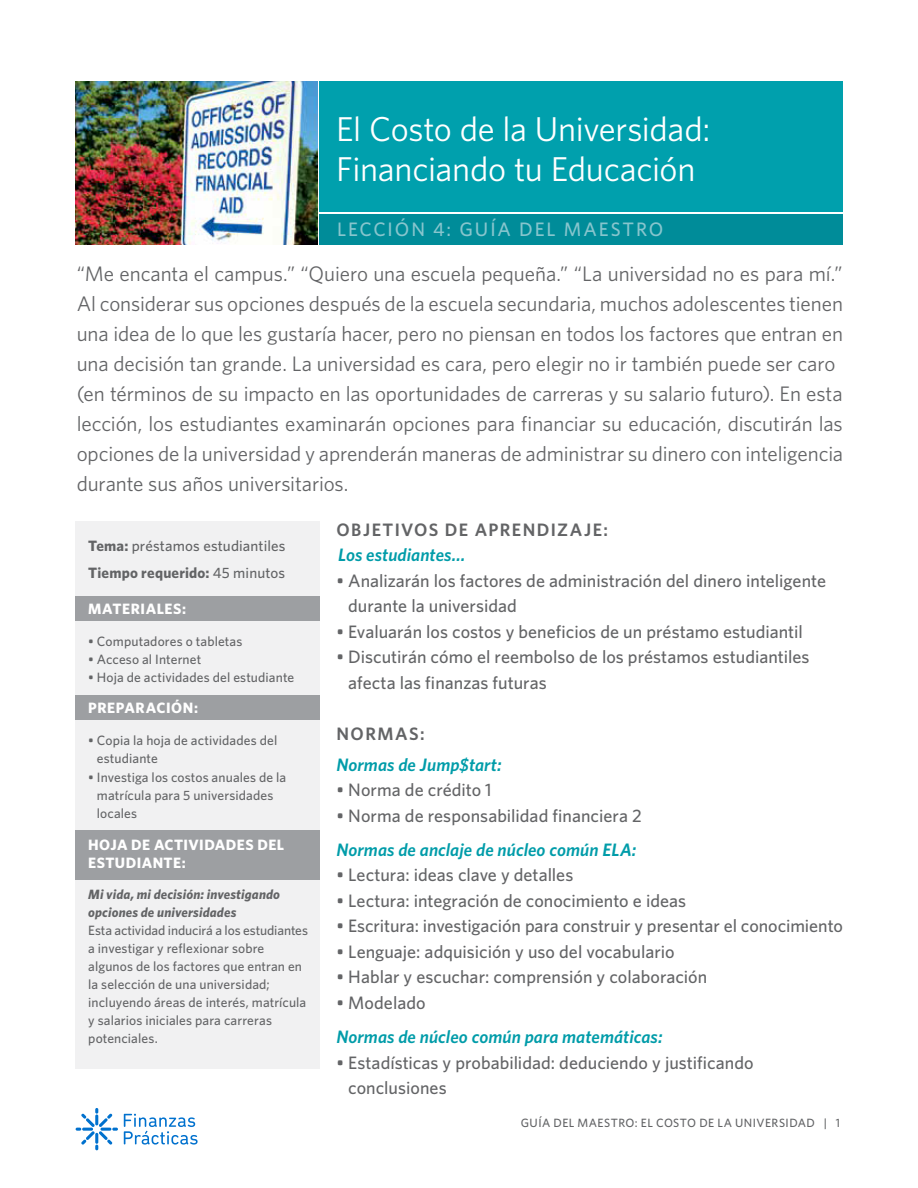
<style>
.page{position:relative;width:918px;height:1188px;background:#fff}
.page>*{position:absolute;margin:0;border:0;box-sizing:border-box;transform-origin:0 0}
.t1{font:34.5px/40.5px "Whitney";letter-spacing:-.01em;color:#fff}
.t2{font:21px/30px "Whitney";letter-spacing:-.005em;color:#636466}
.t3{font:500 19.5px "Whitney";letter-spacing:.1em;color:#87c5cd}
.t4{font:500 18px/25.5px "Whitney";color:#636466}
.t5{font:italic 600 18px "Whitney";letter-spacing:.005em;color:#009ca9}
.t6{font:600 18px "Whitney";letter-spacing:.08em;color:#636466}
.t7{font:700 15px/18px "Whitney";letter-spacing:.03em;color:#fff}
.t8{font:500 15px/27.8px "Whitney";letter-spacing:.01em;color:#636466}
.t9{font:500 13.5px/18px "Whitney";letter-spacing:.01em;color:#636466}
.t10{font:italic 700 13.5px/18px "Whitney";letter-spacing:.01em;color:#636466}
.t11{font:500 12px "Whitney";letter-spacing:.035em;color:#636466}
.s1{font-weight:700}
</style>
<div class="page">
<div style="left:75px;top:521px;width:245px;height:548px;background:#f1f1f2"></div>
<div style="left:75px;top:596px;width:245px;height:24px;background:#9d9fa2"></div>
<div style="left:75px;top:696px;width:245px;height:24px;background:#9d9fa2"></div>
<div style="left:75px;top:830px;width:245px;height:49px;background:#9d9fa2"></div>
<img style="left:76px;top:81px;width:241px;height:164px">
<div style="left:320px;top:81px;width:523px;height:131px;background:#00a0ad"></div>
<div style="left:320px;top:214px;width:523px;height:31px;background:#008c99"></div>
<svg style="left:76px;top:1108px;width:42px;height:42px"></svg>
<svg style="left:124px;top:1114px;width:74px;height:31px"></svg>
<h1 class="t1" style="left:336px;top:108px;width:375px">El Costo de la Universidad:<br>Financiando tu Educación</h1>
<p class="t3" style="left:337px;top:217px;width:328px">LECCIÓN 4: GUÍA DEL MAESTRO</p>
<p class="t2" style="left:77px;top:258px;width:768px">“Me encanta el campus.” “Quiero una escuela pequeña.” “La universidad no es para mí.” Al considerar sus opciones después de la escuela secundaria, muchos adolescentes tienen una idea de lo que les gustaría hacer, pero no piensan en todos los factores que entran en una decisión tan grande. La universidad es cara, pero elegir no ir también puede ser caro (en términos de su impacto en las oportunidades de carreras y su salario futuro). En esta lección, los estudiantes examinarán opciones para financiar su educación, discutirán las opciones de la universidad y aprenderán maneras de administrar su dinero con inteligencia durante sus años universitarios.</p>
<p class="t6" style="left:337px;top:518px;width:273px">OBJETIVOS DE APRENDIZAJE:</p>
<p class="t5" style="left:338px;top:543px;width:129px">Los estudiantes…</p>
<p class="t4" style="left:348px;top:568px;width:479px;text-indent:-12px">• Analizarán los factores de administración del dinero inteligente durante la universidad</p>
<p class="t4" style="left:337px;top:619px;width:468px">• Evaluarán los costos y beneficios de un préstamo estudiantil</p>
<p class="t4" style="left:348px;top:644px;width:463px;text-indent:-12px">• Discutirán cómo el reembolso de los préstamos estudiantiles afecta las finanzas futuras</p>
<p class="t6" style="left:337px;top:722px;width:90px">NORMAS:</p>
<p class="t5" style="left:337px;top:753px;width:167px">Normas de Jump$tart:</p>
<p class="t4" style="left:337px;top:777px;width:157px">• Norma de crédito 1</p>
<p class="t4" style="left:337px;top:802px;width:307px">• Norma de responsabilidad financiera 2</p>
<p class="t5" style="left:337px;top:838px;width:301px">Normas de anclaje de núcleo común ELA:</p>
<p class="t4" style="left:337px;top:862px;width:238px">• Lectura: ideas clave y detalles</p>
<p class="t4" style="left:337px;top:888px;width:351px">• Lectura: integración de conocimiento e ideas</p>
<p class="t4" style="left:337px;top:913px;width:508px">• Escritura: investigación para construir y presentar el conocimiento</p>
<p class="t4" style="left:337px;top:939px;width:340px">• Lenguaje: adquisición y uso del vocabulario</p>
<p class="t4" style="left:337px;top:964px;width:372px">• Hablar y escuchar: comprensión y colaboración</p>
<p class="t4" style="left:337px;top:990px;width:91px">• Modelado</p>
<p class="t5" style="left:337px;top:1025px;width:327px">Normas de núcleo común para matemáticas:</p>
<p class="t4" style="left:348px;top:1049px;width:407px;text-indent:-12px">• Estadísticas y probabilidad: deduciendo y justificando conclusiones</p>
<p class="t8" style="left:88px;top:531px;width:199px"><span class="s1">Tema:</span> préstamos estudiantiles<br><span class="s1">Tiempo requerido:</span> 45 minutos</p>
<p class="t7" style="left:88px;top:599px;width:100px">MATERIALES:</p>
<p class="t9" style="left:88px;top:632px;width:156px">• Computadores o tabletas</p>
<p class="t9" style="left:88px;top:650px;width:115px">• Acceso al Internet</p>
<p class="t9" style="left:88px;top:668px;width:208px">• Hoja de actividades del estudiante</p>
<p class="t7" style="left:88px;top:698px;width:111px">PREPARACIÓN:</p>
<p class="t9" style="left:97px;top:731px;width:182px;text-indent:-9px">• Copia la hoja de actividades del estudiante</p>
<p class="t9" style="left:97px;top:768px;width:191px;text-indent:-9px">• Investiga los costos anuales de la matrícula para 5 universidades locales</p>
<p class="t7" style="left:88px;top:835px;width:198px">HOJA DE ACTIVIDADES DEL<br>ESTUDIANTE:</p>
<p class="t10" style="left:88px;top:885px;width:193px">Mi vida, mi decisión: investigando opciones de universidades</p>
<p class="t9" style="left:88px;top:921px;width:221px">Esta actividad inducirá a los estudiantes a investigar y reflexionar sobre algunos de los factores que entran en la selección de una universidad; incluyendo áreas de interés, matrícula y salarios iniciales para carreras potenciales.</p>
<p class="t11" style="left:521px;top:1115px;width:321px">GUÍA DEL MAESTRO: EL COSTO DE LA UNIVERSIDAD | 1</p>
</div>
